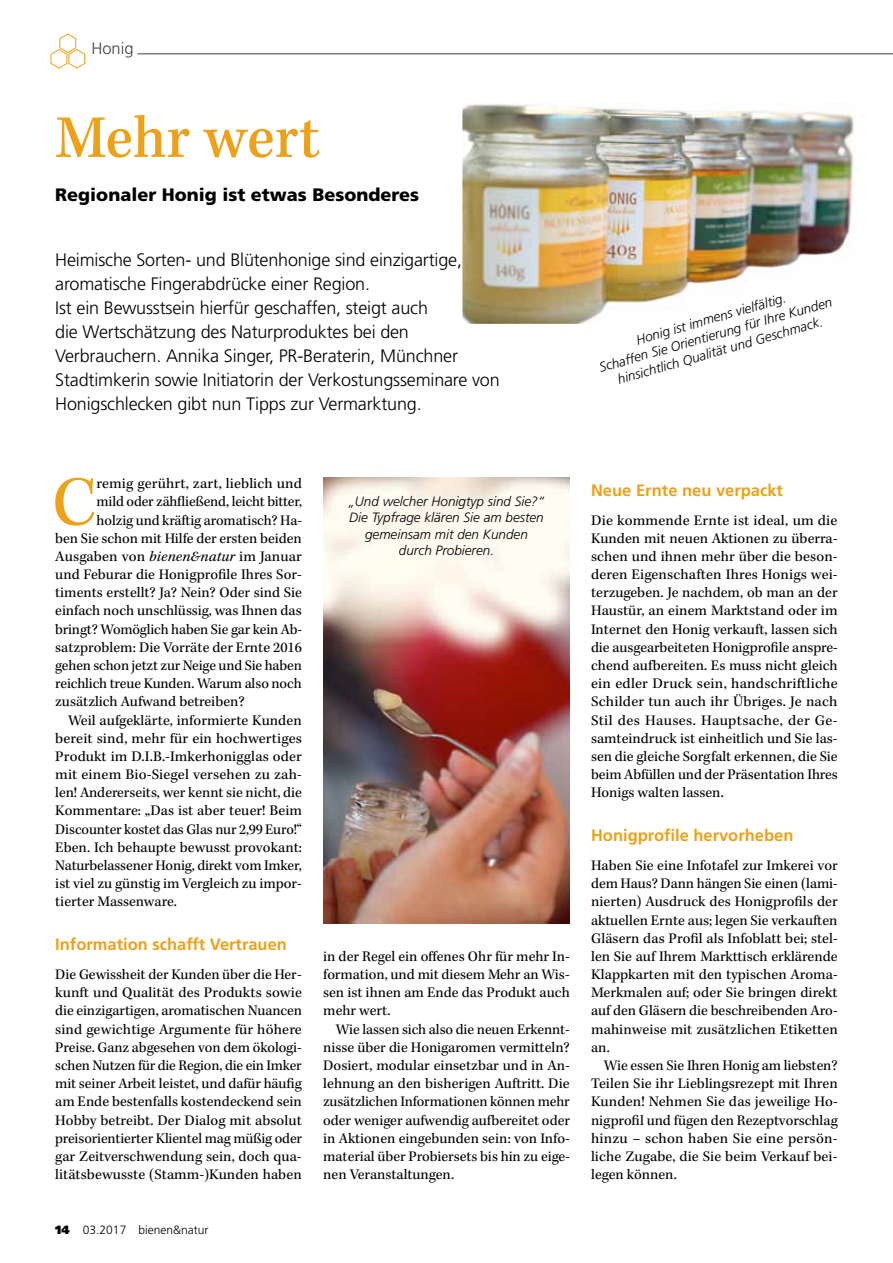
<style>
.page{position:relative;width:893px;height:1263px;background:#fff}
.page>*{position:absolute;margin:0;border:0;box-sizing:border-box;transform-origin:0 0}
.t1{font:72.3px "Kepler Std";color:#eda118}
.t2{font:63px "Kepler Std Medium Scn Capt";color:#eda118}
.t3{font:300 18px/24px "Frutiger LT Std";letter-spacing:-.01em;color:#000}
.t4{font:900 18px "Frutiger LT Std";color:#000}
.t5{font:700 16.5px "Frutiger LT Std";color:#eda118}
.t6{font:300 16.5px "Frutiger LT Std";color:#414042}
.t7{font:15px/18.1px "Kepler Std";color:#000;text-align:justify}
.t8{font:italic 300 13.5px/16.5px "Frutiger LT Std";color:#000;text-align:center}
.t9{font:300 12px "Frutiger LT Std";color:#000}
.s1{font-style:italic}
.s2{font-weight:900}
</style>
<div class="page">
<svg style="left:50px;top:33px;width:35px;height:36px"></svg>
<hr style="left:137px;top:53px;width:756px;height:1px;background:#414042">
<img style="left:462px;top:103px;width:394px;height:221px">
<img style="left:323px;top:477px;width:247px;height:447px">
<p class="t6" style="left:91px;top:39px;width:44px">Honig</p>
<h2 class="t2" style="left:55px;top:102px;width:266px">Mehr wert</h2>
<p class="t4" style="left:55px;top:184px;width:365px">Regionaler Honig ist etwas Besonderes</p>
<p class="t3" style="left:55px;top:248px;width:446px">Heimische Sorten- und Blütenhonige sind einzigartige, aromatische Fingerabdrücke einer Region.<br>Ist ein Bewusstsein hierfür geschaffen, steigt auch<br>die Wertschätzung des Naturproduktes bei den Verbrauchern. Annika Singer, PR-Beraterin, Münchner Stadtimkerin sowie Initiatorin der Verkostungsseminare von Honigschlecken gibt nun Tipps zur Vermarktung.</p>
<p class="t8" style="left:593px;top:344px;width:243px;rotate:-16deg">Honig ist immens vielfältig.<br>Schaffen Sie Orientierung für Ihre Kunden hinsichtlich Qualität und Geschmack.</p>
<h1 class="t1" style="left:52px;top:461px;width:46px">C</h1>
<p class="t7" style="left:97px;top:475px;width:207px">remig gerührt, zart, lieblich und</p>
<p class="t7" style="left:97px;top:493px;width:207px">mild oder zähfließend, leicht bitter,</p>
<p class="t7" style="left:97px;top:511px;width:207px">holzig und kräftig aromatisch? Ha-</p>
<p class="t7" style="left:55px;top:529px;width:248px">ben Sie schon mit Hilfe der ersten beiden</p>
<p class="t7" style="left:55px;top:548px;width:248px">Ausgaben von <span class="s1">bienen&amp;natur</span> im Januar</p>
<p class="t7" style="left:55px;top:566px;width:248px">und Feburar die Honigprofile Ihres Sor-</p>
<p class="t7" style="left:55px;top:584px;width:248px">timents erstellt? Ja? Nein? Oder sind Sie</p>
<p class="t7" style="left:55px;top:602px;width:248px">einfach noch unschlüssig, was Ihnen das</p>
<p class="t7" style="left:55px;top:620px;width:248px">bringt? Womöglich haben Sie gar kein Ab-</p>
<p class="t7" style="left:55px;top:639px;width:248px">satzproblem: Die Vorräte der Ernte 2016</p>
<p class="t7" style="left:55px;top:657px;width:248px">gehen schon jetzt zur Neige und Sie haben</p>
<p class="t7" style="left:55px;top:675px;width:248px">reichlich treue Kunden. Warum also noch</p>
<p class="t7" style="left:55px;top:693px;width:191px">zusätzlich Aufwand betreiben?</p>
<p class="t7" style="left:68px;top:711px;width:235px">Weil aufgeklärte, informierte Kunden</p>
<p class="t7" style="left:55px;top:729px;width:248px">bereit sind, mehr für ein hochwertiges</p>
<p class="t7" style="left:55px;top:748px;width:248px">Produkt im D.I.B.-Imkerhonigglas oder</p>
<p class="t7" style="left:55px;top:766px;width:248px">mit einem Bio-Siegel versehen zu zah-</p>
<p class="t7" style="left:55px;top:784px;width:248px">len! Andererseits, wer kennt sie nicht, die</p>
<p class="t7" style="left:55px;top:802px;width:248px">Kommentare: „Das ist aber teuer! Beim</p>
<p class="t7" style="left:55px;top:820px;width:248px">Discounter kostet das Glas nur 2,99 Euro!“</p>
<p class="t7" style="left:55px;top:839px;width:248px">Eben. Ich behaupte bewusst provokant:</p>
<p class="t7" style="left:55px;top:857px;width:248px">Naturbelassener Honig, direkt vom Imker,</p>
<p class="t7" style="left:55px;top:875px;width:248px">ist viel zu günstig im Vergleich zu impor-</p>
<p class="t7" style="left:55px;top:893px;width:123px">tierter Massenware.</p>
<p class="t5" style="left:55px;top:934px;width:233px">Information schafft Vertrauen</p>
<p class="t7" style="left:55px;top:966px;width:248px">Die Gewissheit der Kunden über die Her&shy;kunft und Qualität des Produkts sowie die einzigartigen, aromatischen Nuancen sind gewichtige Argumente für höhere Preise. Ganz abgesehen von dem ökologi&shy;schen Nutzen für die Region, die ein Imker mit seiner Arbeit leistet, und dafür häufig am Ende bestenfalls kostendeckend sein Hobby betreibt. Der Dialog mit absolut preisorientierter Klientel mag müßig oder gar Zeitverschwendung sein, doch qua&shy;litätsbewusste (Stamm-)Kunden haben</p>
<p class="t9" style="left:55px;top:1223px;width:155px"><span class="s2">14</span> 03.2017 bienen&amp;natur</p>
<p class="t8" style="left:349px;top:493px;width:197px">„Und welcher Honigtyp sind Sie?“<br>Die Typfrage klären Sie am besten gemeinsam mit den Kunden durch Probieren.</p>
<p class="t7" style="left:323px;top:948px;width:248px">in der Regel ein offenes Ohr für mehr In&shy;formation, und mit diesem Mehr an Wis&shy;sen ist ihnen am Ende das Produkt auch mehr wert.</p>
<p class="t7" style="left:323px;top:1020px;width:248px;text-indent:13px">Wie lassen sich also die neuen Erkennt&shy;nisse über die Honigaromen vermitteln?<br>Dosiert, modular einsetzbar und in An&shy;lehnung an den bisherigen Auftritt. Die zusätzlichen Informationen können mehr oder weniger aufwendig aufbereitet oder in Aktionen eingebunden sein: von Info&shy;material über Probiersets bis hin zu eige&shy;nen Veranstaltungen.</p>
<p class="t5" style="left:591px;top:481px;width:193px">Neue Ernte neu verpackt</p>
<p class="t7" style="left:591px;top:511px;width:248px">Die kommende Ernte ist ideal, um die Kunden mit neuen Aktionen zu überra&shy;schen und ihnen mehr über die beson&shy;deren Eigenschaften Ihres Honigs wei&shy;terzugeben. Je nachdem, ob man an der Haustür, an einem Marktstand oder im Internet den Honig verkauft, lassen sich die ausgearbeiteten Honigprofile anspre&shy;chend aufbereiten. Es muss nicht gleich ein edler Druck sein, handschriftliche Schilder tun auch ihr Übriges. Je nach Stil des Hauses. Hauptsache, der Ge&shy;samteindruck ist einheitlich und Sie las&shy;sen die gleiche Sorgfalt erkennen, die Sie beim Abfüllen und der Präsentation Ihres Honigs walten lassen.</p>
<p class="t5" style="left:591px;top:825px;width:204px">Honigprofile hervorheben</p>
<p class="t7" style="left:591px;top:857px;width:248px">Haben Sie eine Infotafel zur Imkerei vor dem Haus? Dann hängen Sie einen (lami&shy;nierten) Ausdruck des Honigprofils der aktuellen Ernte aus; legen Sie verkauften Gläsern das Profil als Infoblatt bei; stel&shy;len Sie auf Ihrem Markttisch erklärende Klappkarten mit den typischen Aroma-Merkmalen auf; oder Sie bringen direkt auf den Gläsern die beschreibenden Aro&shy;mahinweise mit zusätzlichen Etiketten an.</p>
<p class="t7" style="left:591px;top:1057px;width:248px;text-indent:13px">Wie essen Sie Ihren Honig am liebsten?<br>Teilen Sie ihr Lieblingsrezept mit Ihren Kunden! Nehmen Sie das jeweilige Ho&shy;nigprofil und fügen den Rezeptvorschlag hinzu – schon haben Sie eine persön&shy;liche Zugabe, die Sie beim Verkauf bei&shy;legen können.</p>
</div>
